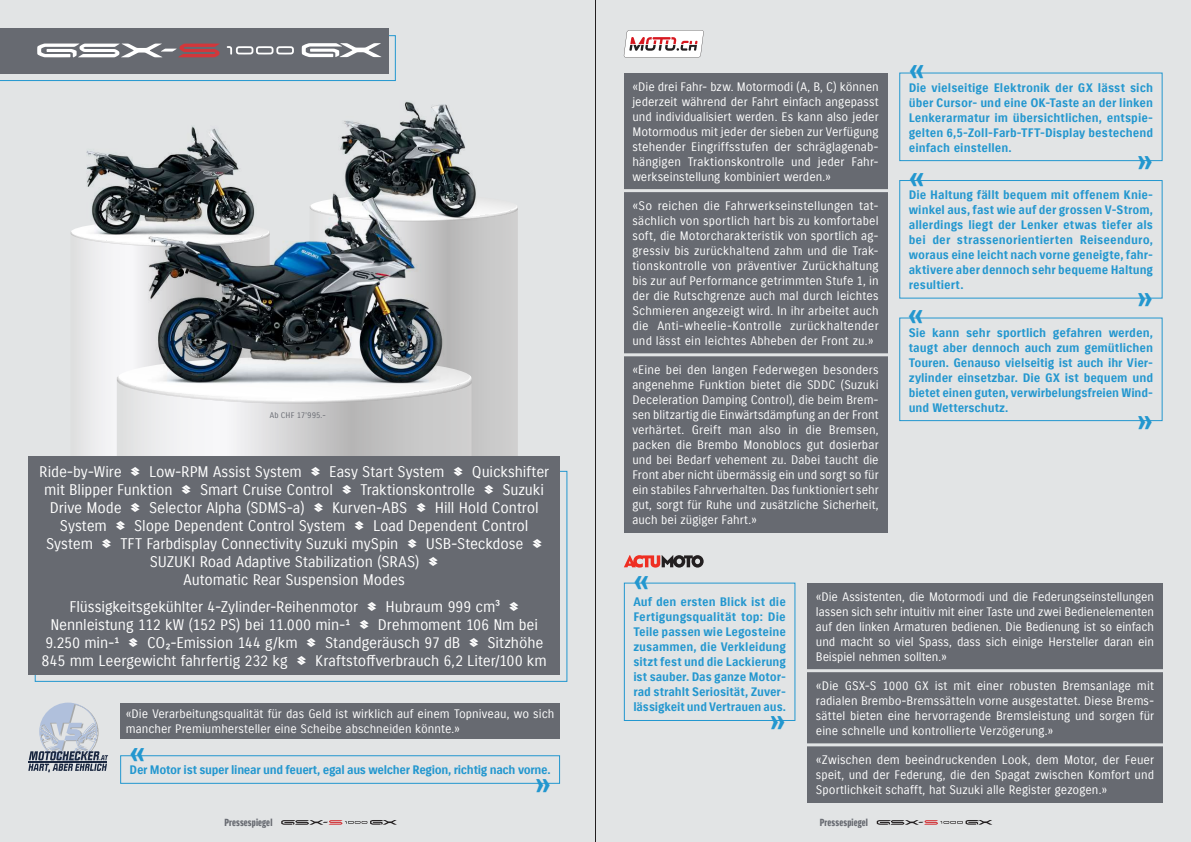
<style>
.page{position:relative;width:1191px;height:842px;background:#e2e4e5}
.page>*{position:absolute;margin:0;border:0;box-sizing:border-box;transform-origin:0 0}
.t1{font:30px "Suzuki PRO Bold";color:#2397cf}
.t2{font:15px/18px "Suzuki PRO Regular";letter-spacing:-.01em;color:#fff;text-align:center}
.t3{font:12px/15px "Suzuki PRO Regular";letter-spacing:.005em;color:#fff;text-align:justify}
.t4{font:12px/15px "Suzuki PRO Bold";letter-spacing:-.005em;color:#2397cf;text-align:justify}
.t5{font:12px "Suzuki PRO Bold";letter-spacing:-.025em;color:#2397cf}
.t6{font:10px "Suzuki PRO Headline";letter-spacing:.01em;color:#676a71}
.t7{font:8px "Suzuki PRO Regular";letter-spacing:.01em;color:#676a71}
</style>
<div class="page">
<div style="left:95px;top:246px;width:27px;height:68px;background:#f3f3f5"></div>
<svg style="left:71px;top:231px;width:51px;height:15px"></svg>
<div style="left:474px;top:222px;width:44px;height:92px;background:#cbcbcb"></div>
<svg style="left:508px;top:205px;width:10px;height:17px"></svg>
<svg style="left:95px;top:314px;width:423px;height:142px"></svg>
<svg style="left:899px;top:72px;width:264px;height:90px"></svg>
<svg style="left:899px;top:180px;width:264px;height:119px"></svg>
<svg style="left:899px;top:317px;width:264px;height:105px"></svg>
<svg style="left:34px;top:470px;width:534px;height:212px"></svg>
<div style="left:624px;top:73px;width:263px;height:459px;background:#676a71"></div>
<hr style="left:621px;top:189px;width:269px;height:3px;background:#e2e4e5">
<hr style="left:621px;top:353px;width:269px;height:3px;background:#e2e4e5">
<svg style="left:120px;top:755px;width:440px;height:29px"></svg>
<div style="left:120px;top:703px;width:440px;height:35px;background:#676a71"></div>
<svg style="left:28px;top:703px;width:80px;height:69px"></svg>
<svg style="left:624px;top:30px;width:79px;height:28px;background:#e0cfd0"></svg>
<svg style="left:623px;top:582px;width:173px;height:139px"></svg>
<div style="left:807px;top:583px;width:355px;height:219px;background:#676a71"></div>
<hr style="left:804px;top:669px;width:361px;height:3px;background:#e2e4e5">
<hr style="left:804px;top:743px;width:361px;height:3px;background:#e2e4e5">
<svg style="left:624px;top:555px;width:79px;height:13px"></svg>
<div style="left:28px;top:456px;width:532px;height:218px;background:#676a71"></div>
<svg style="left:281px;top:820px;width:116px;height:5px"></svg>
<svg style="left:876px;top:820px;width:116px;height:5px"></svg>
<img style="left:340px;top:101px;width:168px;height:122px">
<img style="left:360px;top:103px;width:69px;height:38px">
<img style="left:122px;top:164px;width:352px;height:235px">
<img style="left:169px;top:194px;width:182px;height:72px">
<img style="left:72px;top:126px;width:199px;height:118px">
<img style="left:99px;top:128px;width:103px;height:40px">
<div style="left:0;top:28px;width:388px;height:46px;background:#676a71"></div>
<svg style="left:0;top:35px;width:396px;height:46px"></svg>
<hr style="left:595px;top:0;width:1px;height:842px;background:#231f20">
<p class="t7" style="left:270px;top:410px;width:57px">Ab CHF 17’995.-</p>
<p class="t2" style="left:39px;top:463px;width:511px">Ride-by-Wire ⋆ Low-RPM Assist System ⋆ Easy Start System ⋆ Quickshifter mit Blipper Funktion ⋆ Smart Cruise Control ⋆ Traktionskontrolle ⋆ Suzuki Drive Mode ⋆ Selector Alpha (SDMS-a) ⋆ Kurven-ABS ⋆ Hill Hold Control System ⋆ Slope Dependent Control System ⋆ Load Dependent Control System ⋆ TFT Farbdisplay Connectivity Suzuki mySpin ⋆ USB-Steckdose ⋆ SUZUKI Road Adaptive Stabilization (SRAS) ⋆<br>Automatic Rear Suspension Modes</p>
<p class="t2" style="left:41px;top:598px;width:507px">Flüssigkeitsgekühlter 4-Zylinder-Reihenmotor ⋆ Hubraum 999 cm³ ⋆ Nennleistung 112 kW (152 PS) bei 11.000 min-1 ⋆ Drehmoment 106 Nm bei 9.250 min-1 ⋆ CO₂-Emission 144 g/km ⋆ Standgeräusch 97 dB ⋆ Sitzhöhe 845 mm Leergewicht fahrfertig 232 kg ⋆ Kraftstoffverbrauch 6,2 Liter/100 km</p>
<p class="t3" style="left:126px;top:706px;width:430px">«Die Verarbeitungsqualität für das Geld ist wirklich auf einem Topniveau, wo sich mancher Premiumhersteller eine Scheibe abschneiden könnte.»</p>
<h1 class="t1" style="left:130px;top:735px;width:18px">«</h1>
<p class="t5" style="left:130px;top:763px;width:422px">Der Motor ist super linear und feuert, egal aus welcher Region, richtig nach vorne.</p>
<h1 class="t1" style="left:535px;top:766px;width:18px">»</h1>
<p class="t3" style="left:632px;top:79px;width:248px">«Die drei Fahr- bzw. Motormodi (A, B, C) können jederzeit während der Fahrt einfach angepasst und individualisiert werden. Es kann also jeder Motormodus mit jeder der sieben zur Verfügung stehender Eingriffsstufen der schräglagenab&shy;hängigen Traktionskontrolle und jeder Fahr&shy;werkseinstellung kombiniert werden.»</p>
<p class="t3" style="left:632px;top:198px;width:248px">«So reichen die Fahrwerkseinstellungen tat&shy;sächlich von sportlich hart bis zu komfortabel soft, die Motorcharakteristik von sportlich ag&shy;gressiv bis zurückhaltend zahm und die Trak&shy;tionskontrolle von präventiver Zurückhaltung bis zur auf Performance getrimmten Stufe 1, in der die Rutschgrenze auch mal durch leichtes Schmieren angezeigt wird. In ihr arbeitet auch die Anti-wheelie-Kontrolle zurückhaltender und lässt ein leichtes Abheben der Front zu.»</p>
<p class="t3" style="left:632px;top:362px;width:248px">«Eine bei den langen Federwegen besonders angenehme Funktion bietet die SDDC (Suzuki Deceleration Damping Control), die beim Brem&shy;sen blitzartig die Einwärtsdämpfung an der Front verhärtet. Greift man also in die Bremsen, packen die Brembo Monoblocs gut dosierbar und bei Bedarf vehement zu. Dabei taucht die Front aber nicht übermässig ein und sorgt so für ein stabiles Fahrverhalten. Das funktioniert sehr gut, sorgt für Ruhe und zusätzliche Sicherheit, auch bei zügiger Fahrt.»</p>
<h1 class="t1" style="left:633px;top:563px;width:18px">«</h1>
<h1 class="t1" style="left:908px;top:53px;width:18px">«</h1>
<p class="t4" style="left:908px;top:80px;width:246px">Die vielseitige Elektronik der GX lässt sich über Cursor- und eine OK-Taste an der linken Lenkerarmatur im übersichtlichen, entspie&shy;gelten 6,5-Zoll-Farb-TFT-Display bestechend einfach einstellen.</p>
<h1 class="t1" style="left:1137px;top:143px;width:18px">»</h1>
<p class="t4" style="left:908px;top:187px;width:246px">Die Haltung fällt bequem mit offenem Knie&shy;winkel aus, fast wie auf der grossen V-Strom, allerdings liegt der Lenker etwas tiefer als bei der strassenorientierten Reiseenduro, woraus eine leicht nach vorne geneigte, fahr&shy;aktivere aber dennoch sehr bequeme Haltung resultiert.</p>
<h1 class="t1" style="left:908px;top:160px;width:18px">«</h1>
<h1 class="t1" style="left:1137px;top:280px;width:18px">»</h1>
<p class="t4" style="left:908px;top:325px;width:246px">Sie kann sehr sportlich gefahren werden, taugt aber dennoch auch zum gemütlichen Touren. Genauso vielseitig ist auch ihr Vier&shy;zylinder einsetzbar. Die GX ist bequem und bietet einen guten, verwirbelungsfreien Wind&shy;und Wetterschutz.</p>
<h1 class="t1" style="left:907px;top:297px;width:18px">«</h1>
<h1 class="t1" style="left:1136px;top:403px;width:18px">»</h1>
<p class="t4" style="left:633px;top:595px;width:154px">Auf den ersten Blick ist die Fertigungsqualität top: Die Teile passen wie Legosteine zusammen, die Verkleidung sitzt fest und die Lackierung ist sauber. Das ganze Motor&shy;rad strahlt Seriosität, Zuver&shy;lässigkeit und Vertrauen aus.</p>
<h1 class="t1" style="left:769px;top:703px;width:18px">»</h1>
<p class="t3" style="left:816px;top:589px;width:340px">«Die Assistenten, die Motormodi und die Federungseinstellungen lassen sich sehr intuitiv mit einer Taste und zwei Bedienelementen auf den linken Armaturen bedienen. Die Bedienung ist so einfach und macht so viel Spass, dass sich einige Hersteller daran ein Beispiel nehmen sollten.»</p>
<p class="t3" style="left:816px;top:678px;width:340px">«Die GSX-S 1000 GX ist mit einer robusten Bremsanlage mit radialen Brembo-Bremssätteln vorne ausgestattet. Diese Brems&shy;sättel bieten eine hervorragende Bremsleistung und sorgen für eine schnelle und kontrollierte Verzögerung.»</p>
<p class="t3" style="left:816px;top:752px;width:340px">«Zwischen dem beeindruckenden Look, dem Motor, der Feuer speit, und der Federung, die den Spagat zwischen Komfort und Sportlichkeit schafft, hat Suzuki alle Register gezogen.»</p>
<p class="t6" style="left:224px;top:816px;width:50px">Pressespiegel</p>
<p class="t6" style="left:820px;top:816px;width:50px">Pressespiegel</p>
</div>
